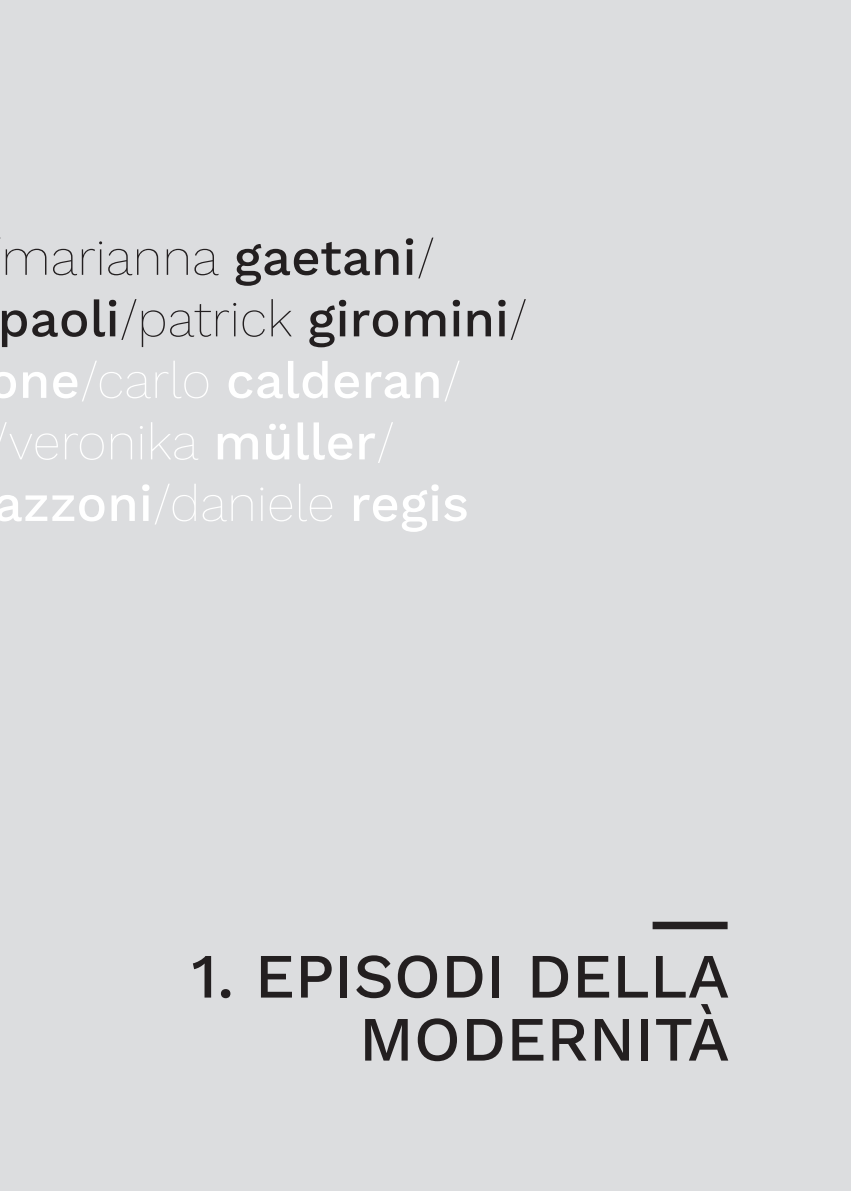
<style>
.page{position:relative;width:851px;height:1191px;background:#fff}
.page>*{position:absolute;margin:0;border:0;box-sizing:border-box;transform-origin:0 0}
.t1{font:500 63px/63px "Work Sans";color:#231f20;text-align:right}
.t2{font:500 51px "Work Sans";color:#fff}
.t3{font:500 51px "Work Sans";color:#231f20}
.t4{font:200 51px "Work Sans";color:#231f20}
.t5{font:200 51px "Work Sans";color:#fff}
.s1{font-weight:500}
.s2{font-weight:200}
</style>
<div class="page">
<div style="left:0;top:0;width:850px;height:1191px;background:#dcdddf"></div>
<div style="left:652px;top:921px;width:75px;height:8px;background:#231f20"></div>
<p class="t4" style="left:1px;top:227px;width:435px">marianna <span class="s1">gaetani</span>/</p>
<p class="t3" style="left:-2px;top:289px;width:531px">paoli<span class="s2">/patrick</span> giromini<span class="s2">/</span></p>
<p class="t2" style="left:-12px;top:350px;width:475px">one<span class="s2">/carlo</span> calderan<span class="s2">/</span></p>
<p class="t5" style="left:8px;top:412px;width:388px">veronika <span class="s1">müller</span>/</p>
<p class="t2" style="left:-6px;top:473px;width:477px">azzoni<span class="s2">/daniele</span> regis</p>
<p class="t1" style="left:191px;top:947px;width:540px">1. EPISODI DELLA<br>MODERNITÀ</p>
</div>
